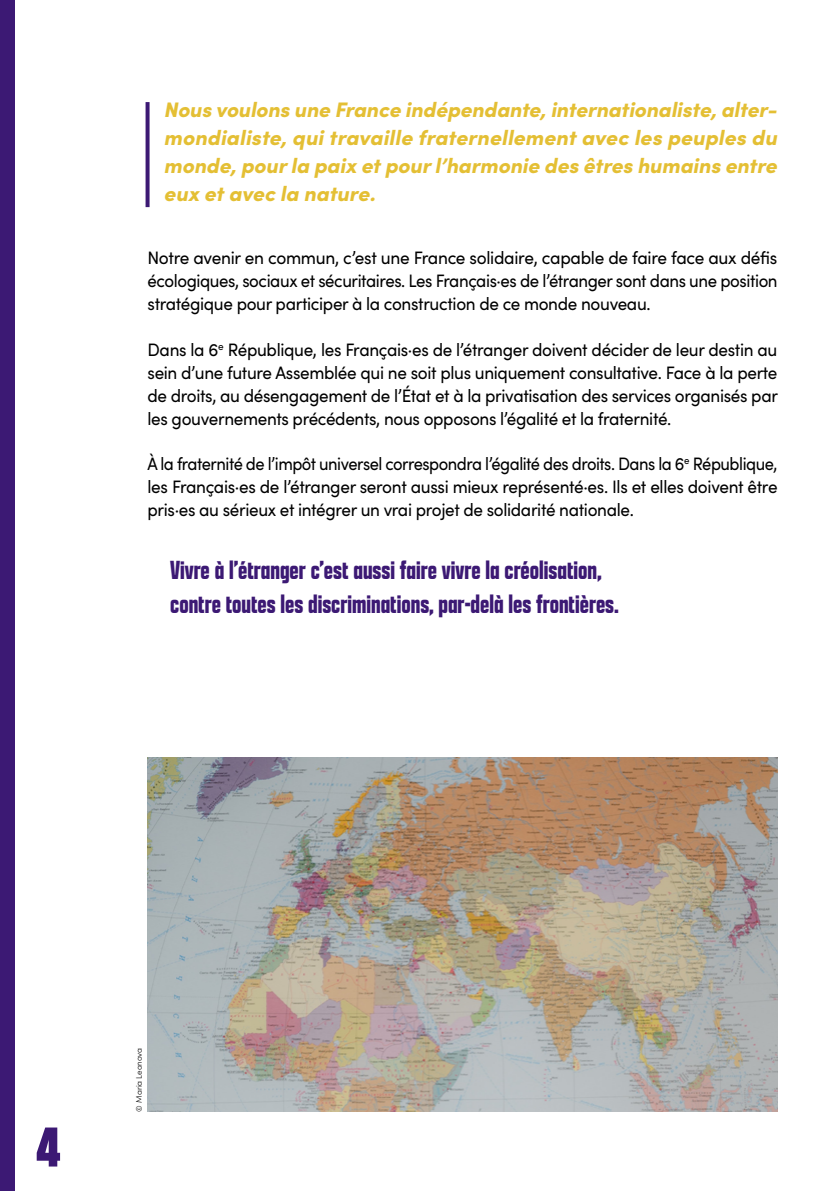
<style>
.page{position:relative;width:840px;height:1191px;background:#fff}
.page>*{position:absolute;margin:0;border:0;box-sizing:border-box;transform-origin:0 0}
.t1{font:900 60px "Apotek Comp";color:#3c1974}
.Incise{font:700 28px/34px "Apotek Comp";color:#3c1974;scale:.95 1}
.Chap_Chapô{font:italic 900 21px/28px "Sofia Pro";letter-spacing:-.005em;color:#e4bf34;text-align:justify}
.Chap_Body{font:18px/23px "Sofia Pro";letter-spacing:-.02em;color:#000;text-align:justify;scale:.95 1}
.Chap_Body-2{font:18px/23px "Sofia Pro";letter-spacing:-.02em;color:#000;text-align:justify;scale:.92 1}
.Chap_Body-3{font:18px/23px "Sofia Pro";letter-spacing:-.02em;color:#000;text-align:justify;scale:.96 1}
.t2{font:300 8px "Sofia Pro";color:#000}
</style>
<div class="page">
<svg style="left:145px;top:102px;width:4px;height:105px"></svg>
<div style="left:0;top:0;width:14px;height:1191px;background:#3c1974"></div>
<img style="left:147px;top:757px;width:630px;height:354px">
<p class="Chap_Chapô" style="left:164px;top:94px;width:614px">Nous voulons une France indépendante, internationaliste, alter&shy;mondialiste, qui travaille fraternellement avec les peuples du monde, pour la paix et pour l’harmonie des êtres humains entre eux et avec la nature.</p>
<p class="Chap_Body-3" style="left:147px;top:245px;width:657px">Notre avenir en commun, c’est une France solidaire, capable de faire face aux défis écologiques, sociaux et sécuritaires. Les Français·es de l’étranger sont dans une position stratégique pour participer à la construction de ce monde nouveau.</p>
<p class="Chap_Body" style="left:147px;top:337px;width:664px">Dans la 6<sup>e</sup> République, les Français·es de l’étranger doivent décider de leur destin au sein d’une future Assemblée qui ne soit plus uniquement consultative. Face à la perte de droits, au désengagement de l’État et à la privatisation des services organisés par les gouvernements précédents, nous opposons l’égalité et la fraternité.</p>
<p class="Chap_Body-2" style="left:147px;top:451px;width:686px">À la fraternité de l’impôt universel correspondra l’égalité des droits. Dans la 6<sup>e</sup> République, les Français·es de l’étranger seront aussi mieux représenté·es. Ils et elles doivent être pris·es au sérieux et intégrer un vrai projet de solidarité nationale.</p>
<p class="Incise" style="left:170px;top:552px;width:473px">Vivre à l’étranger c’est aussi faire vivre la créolisation, contre toutes les discriminations, par-delà les frontières.</p>
<h1 class="t1" style="left:36px;top:1110px;width:26px">4</h1>
<p class="t2" style="left:133px;top:1111px;width:65px;rotate:-90deg">© Maria Leonova</p>
</div>
